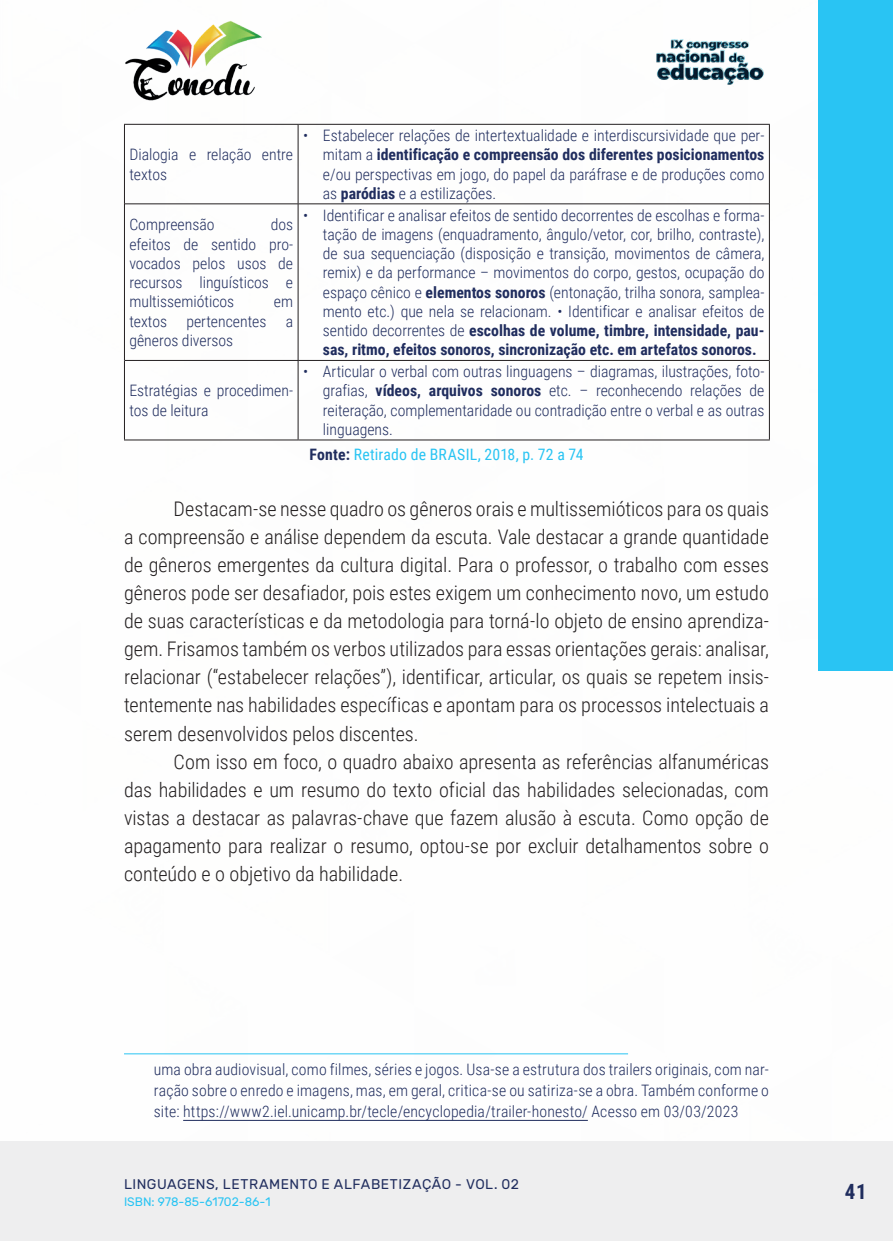
<style>
.page{position:relative;width:893px;height:1241px;background:#fff}
.page>*{position:absolute;margin:0;border:0;box-sizing:border-box;transform-origin:0 0}
.t1{font:700 21px "Roboto Condensed";color:#202d5e}
._9_CORPO{font:300 20.12px/28px "Roboto Condensed";color:#231f20;text-align:justify}
._20_CELULAS{font:300 15.75px/19.2px "Roboto Condensed";color:#202d5e;text-align:justify}
._15_FONTES{font:15.75px "Roboto Condensed";letter-spacing:.015em;color:#29c4f3}
.t2{font:14px "Rubik";letter-spacing:.035em;color:#202d5e}
.t3{font:12.25px "Rubik";color:#29c4f3}
.s1{font-weight:700}
.s2{font-weight:700;color:#202d5e}
</style>
<div class="page">
<div style="left:0;top:1141px;width:893px;height:99px;background:#eeeeef"></div>
<div style="left:819px;top:0;width:74px;height:670px;background:#29c4f3"></div>
<img style="left:125px;top:20px;width:137px;height:81px">
<img style="left:656px;top:39px;width:108px;height:46px">
<hr style="left:124px;top:124px;width:174px;height:1px;background:#231f20">
<hr style="left:298px;top:124px;width:472px;height:1px;background:#231f20">
<hr style="left:298px;top:124px;width:1px;height:79px;background:#231f20">
<hr style="left:125px;top:203px;width:173px;height:1px;background:#231f20">
<hr style="left:298px;top:203px;width:471px;height:1px;background:#231f20">
<hr style="left:298px;top:204px;width:1px;height:156px;background:#231f20">
<hr style="left:125px;top:360px;width:173px;height:1px;background:#231f20">
<hr style="left:298px;top:360px;width:471px;height:1px;background:#231f20">
<hr style="left:298px;top:360px;width:1px;height:79px;background:#231f20">
<hr style="left:124px;top:124px;width:1px;height:80px;background:#231f20">
<hr style="left:769px;top:124px;width:1px;height:80px;background:#231f20">
<hr style="left:124px;top:204px;width:1px;height:156px;background:#231f20">
<hr style="left:769px;top:204px;width:1px;height:156px;background:#231f20">
<hr style="left:124px;top:360px;width:1px;height:79px;background:#231f20">
<hr style="left:769px;top:360px;width:1px;height:79px;background:#231f20">
<hr style="left:124px;top:439px;width:174px;height:1px;background:#231f20">
<hr style="left:298px;top:439px;width:472px;height:1px;background:#231f20">
<hr style="left:124px;top:1053px;width:504px;height:1px;background:#29c4f3">
<hr style="left:183px;top:1119px;width:405px;height:1px;background:#202d5e">
<p class="_20_CELULAS" style="left:129px;top:144px;width:165px">Dialogia e relação entre textos</p>
<p class="_20_CELULAS" style="left:129px;top:214px;width:165px;text-indent:141px">dos efeitos de sentido pro&shy;vocados pelos usos de recursos linguísticos e multissemióticos</p>
<p class="_20_CELULAS" style="left:129px;top:214px;width:87px">Compreensão</p>
<p class="_20_CELULAS" style="left:129px;top:291px;width:165px;text-indent:144px">em textos pertencentes a gêneros diversos</p>
<p class="_20_CELULAS" style="left:323px;top:125px;width:443px;text-indent:-20px">• Estabelecer relações de intertextualidade e interdiscursividade que per&shy;mitam a <span class="s1">identificação e compreensão dos diferentes posicionamentos </span>e/ou perspectivas em jogo, do papel da paráfrase e de produções como as <span class="s1">paródias</span> e a estilizações.</p>
<p class="_20_CELULAS" style="left:323px;top:205px;width:443px;text-indent:-20px">• Identificar e analisar efeitos de sentido decorrentes de escolhas e forma&shy;tação de imagens (enquadramento, ângulo/vetor, cor, brilho, contraste), de sua sequenciação (disposição e transição, movimentos de câmera, remix) e da performance – movimentos do corpo, gestos, ocupação do espaço cênico e <span class="s1">elementos sonoros</span> (entonação, trilha sonora, samplea&shy;mento etc.) que nela se relacionam. • Identificar e analisar efeitos de sentido decorrentes de <span class="s1">escolhas de volume, timbre, intensidade, pau&shy;sas, ritmo, efeitos sonoros, sincronização etc. em artefatos sonoros.</span></p>
<p class="_20_CELULAS" style="left:323px;top:361px;width:443px;text-indent:-20px">• Articular o verbal com outras linguagens – diagramas, ilustrações, foto&shy;grafias, <span class="s1">vídeos, arquivos sonoros</span> etc. – reconhecendo relações de reiteração, complementaridade ou contradição entre o verbal e as outras linguagens.</p>
<p class="_15_FONTES" style="left:309px;top:443px;width:275px"><span class="s2">Fonte:</span> Retirado de BRASIL, 2018, p. 72 a 74</p>
<p class="_9_CORPO" style="left:124px;top:494px;width:646px;text-indent:50px">Destacam-se nesse quadro os gêneros orais e multissemióticos para os quais a compreensão e análise dependem da escuta. Vale destacar a grande quantidade de gêneros emergentes da cultura digital. Para o professor, o trabalho com esses gêneros pode ser desafiador, pois estes exigem um conhecimento novo, um estudo de suas características e da metodologia para torná-lo objeto de ensino aprendiza&shy;gem. Frisamos também os verbos utilizados para essas orientações gerais: analisar, relacionar (“estabelecer relações”), identificar, articular, os quais se repetem insis&shy;tentemente nas habilidades específicas e apontam para os processos intelectuais a serem desenvolvidos pelos discentes.</p>
<p class="_9_CORPO" style="left:124px;top:746px;width:646px;text-indent:50px">Com isso em foco, o quadro abaixo apresenta as referências alfanuméricas das habilidades e um resumo do texto oficial das habilidades selecionadas, com vistas a destacar as palavras-chave que fazem alusão à escuta. Como opção de apagamento para realizar o resumo, optou-se por excluir detalhamentos sobre o conteúdo e o objetivo da habilidade.</p>
<p class="_20_CELULAS" style="left:129px;top:380px;width:165px">Estratégias e procedimen&shy;tos de leitura</p>
<p class="_20_CELULAS" style="left:154px;top:1057px;width:617px;line-height:21px">uma obra audiovisual, como filmes, séries e jogos. Usa-se a estrutura dos trailers originais, com nar&shy;ração sobre o enredo e imagens, mas, em geral, critica-se ou satiriza-se a obra. Também conforme o site: https://www2.iel.unicamp.br/tecle/encyclopedia/trailer-honesto/ Acesso em 03/03/2023</p>
<p class="t2" style="left:124px;top:1175px;width:396px">LINGUAGENS, LETRAMENTO E ALFABETIZAÇÃO - VOL. 02</p>
<p class="t3" style="left:124px;top:1194px;width:148px">ISBN: 978-85-61702-86-1</p>
<h1 class="t1" style="left:845px;top:1176px;width:23px">41</h1>
</div>
